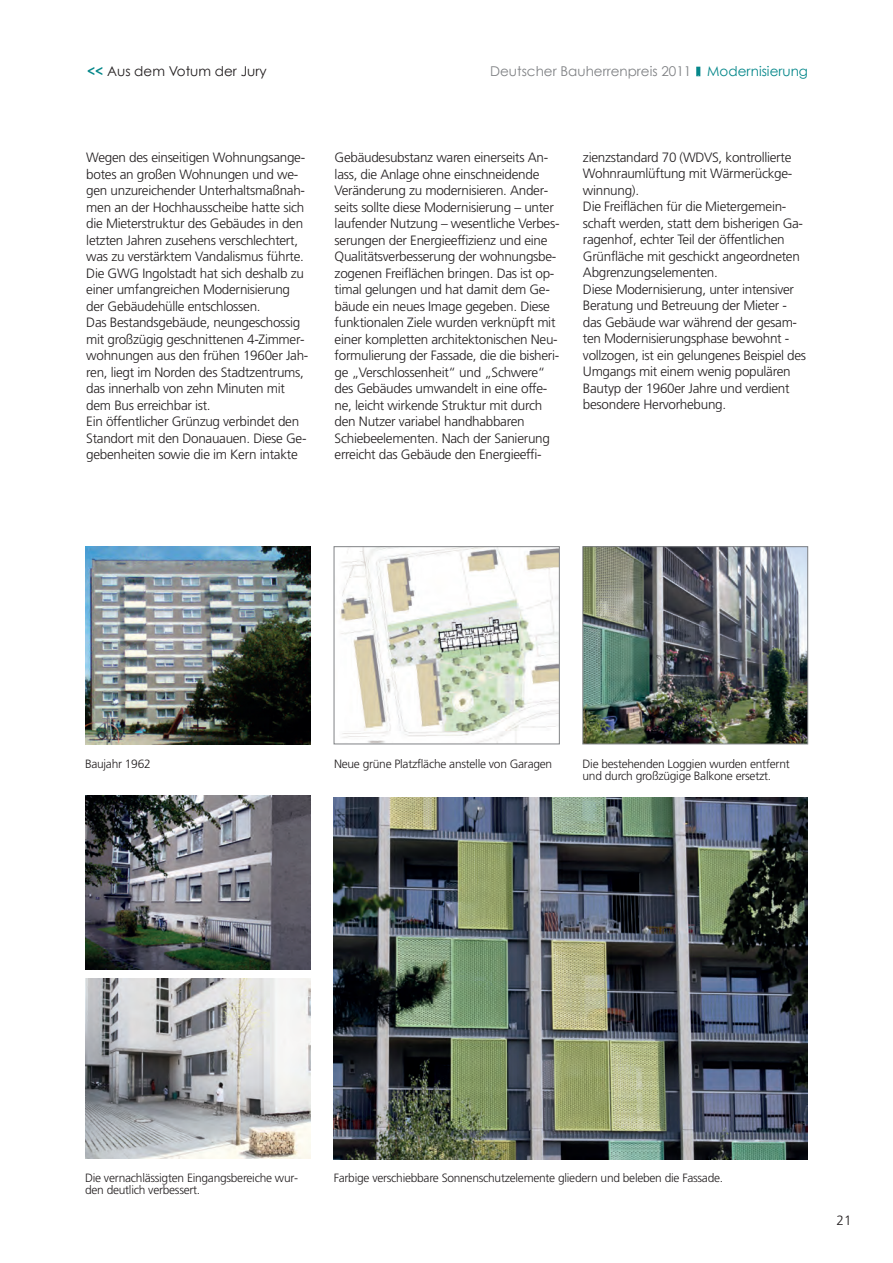
<style>
.page{position:relative;width:893px;height:1263px;background:#fff}
.page>*{position:absolute;margin:0;border:0;box-sizing:border-box;transform-origin:0 0}
.t1{font:300 13.5px/16.5px "Frutiger";letter-spacing:-.02em;color:#231f20}
.t2{font:13.5px "Century Gothic";color:#808285}
.t3{font:13.5px "Century Gothic";color:#231f20}
.t4{font:13.5px "Lucida Grande";color:#231f20}
.t5{font:300 12px/12px "Frutiger";letter-spacing:-.02em;color:#231f20}
.s1{font-weight:700;color:#05878a}
.s2{color:#05878a}
</style>
<div class="page">
<img style="left:585px;top:548px;width:221px;height:194px">
<div style="left:583px;top:546px;width:225px;height:198px;border:1px solid #808285"></div>
<img style="left:333px;top:797px;width:474px;height:362px">
<svg style="left:696px;top:67px;width:4px;height:9px"></svg>
<img style="left:85px;top:546px;width:225px;height:198px">
<img style="left:339px;top:548px;width:219px;height:194px">
<div style="left:334px;top:546px;width:226px;height:198px;border:1px solid #808285"></div>
<img style="left:85px;top:796px;width:225px;height:173px">
<img style="left:86px;top:979px;width:224px;height:180px">
<p class="t3" style="left:87px;top:62px;width:181px"><span class="s1">&lt;&lt;</span> Aus dem Votum der Jury</p>
<p class="t2" style="left:490px;top:63px;width:319px">Deutscher Bauherrenpreis 2011 <span class="s2">Modernisierung</span></p>
<p class="t1" style="left:86px;top:150px;width:220px">Wegen des einseitigen Wohnungsange&shy;botes an großen Wohnungen und we&shy;gen unzureichender Unterhaltsmaßnah&shy;men an der Hochhausscheibe hatte sich die Mieterstruktur des Gebäudes in den letzten Jahren zusehens verschlechtert, was zu verstärktem Vandalismus fuhrte.</p>
<p class="t4" style="left:278px;top:248px;width:8px">̈</p>
<p class="t1" style="left:86px;top:266px;width:219px">Die GWG Ingolstadt hat sich deshalb zu einer umfangreichen Modernisierung der Gebäudehulle entschlossen.</p>
<p class="t4" style="left:173px;top:298px;width:8px">̈</p>
<p class="t1" style="left:86px;top:315px;width:224px">Das Bestandsgebäude, neungeschossig mit großzügig geschnittenen 4-Zimmer&shy;wohnungen aus den frühen 1960er Jah&shy;ren, liegt im Norden des Stadtzentrums, das innerhalb von zehn Minuten mit dem Bus erreichbar ist.<br>Ein öffentlicher Grünzug verbindet den Standort mit den Donauauen. Diese Ge&shy;gebenheiten sowie die im Kern intakte</p>
<p class="t1" style="left:335px;top:150px;width:226px">Gebäudesubstanz waren einerseits An&shy;lass, die Anlage ohne einschneidende Veränderung zu modernisieren. Ander&shy;seits sollte diese Modernisierung – unter laufender Nutzung – wesentliche Verbes&shy;serungen der Energieeffizienz und eine Qualitätsverbesserung der wohnungsbe&shy;zogenen Freiflächen bringen. Das ist op&shy;timal gelungen und hat damit dem Ge&shy;bäude ein neues Image gegeben. Diese funktionalen Ziele wurden verknüpft mit einer kompletten architektonischen Neu&shy;formulierung der Fassade, die die bisheri&shy;ge „Verschlossenheit“ und „Schwere“ des Gebäudes umwandelt in eine offe&shy;ne, leicht wirkende Struktur mit durch den Nutzer variabel handhabbaren<br>Schie beelementen. Nach der Sanierung erreicht das Gebäude den Energieeffi-</p>
<p class="t1" style="left:583px;top:150px;width:211px">zienzstandard 70 (WDVS, kontrollierte<br>Wohnraum luftung mit Wärmeruckge-</p>
<p class="t4" style="left:656px;top:165px;width:8px">̈</p>
<p class="t4" style="left:762px;top:165px;width:8px">̈</p>
<p class="t1" style="left:583px;top:183px;width:225px">winnung).<br>Die Freiflächen für die Mietergemein&shy;schaft werden, statt dem bisherigen Ga&shy;ragenhof, echter Teil der öffentlichen Grünfläche mit geschickt angeordneten Abgrenzungselementen.<br>Diese Modernisierung, unter intensiver Beratung und Betreuung der Mieter - das Gebäude war während der gesam - ten Modernisierungsphase bewohnt - vollzogen, ist ein gelungenes Beispiel des Umgangs mit einem wenig populären Bautyp der 1960er Jahre und verdient besondere Hervorhebung.</p>
<p class="t5" style="left:85px;top:758px;width:67px">Baujahr 1962</p>
<p class="t5" style="left:334px;top:759px;width:220px">Neue grüne Platzfläche anstelle von Garagen</p>
<p class="t5" style="left:583px;top:759px;width:209px">Die bestehenden Loggien wurden entfernt und durch großzügige Balkone ersetzt.</p>
<p class="t5" style="left:85px;top:1172px;width:215px">Die vernachlässigten Eingangsbereiche wur-</p>
<p class="t5" style="left:334px;top:1173px;width:391px">Farbige verschiebbare Sonnenschutzelemente gliedern und beleben die Fassade.</p>
<p class="t5" style="left:85px;top:1184px;width:117px">den deutlich verbessert.</p>
<p class="t1" style="left:836px;top:1213px;width:17px">21</p>
</div>
